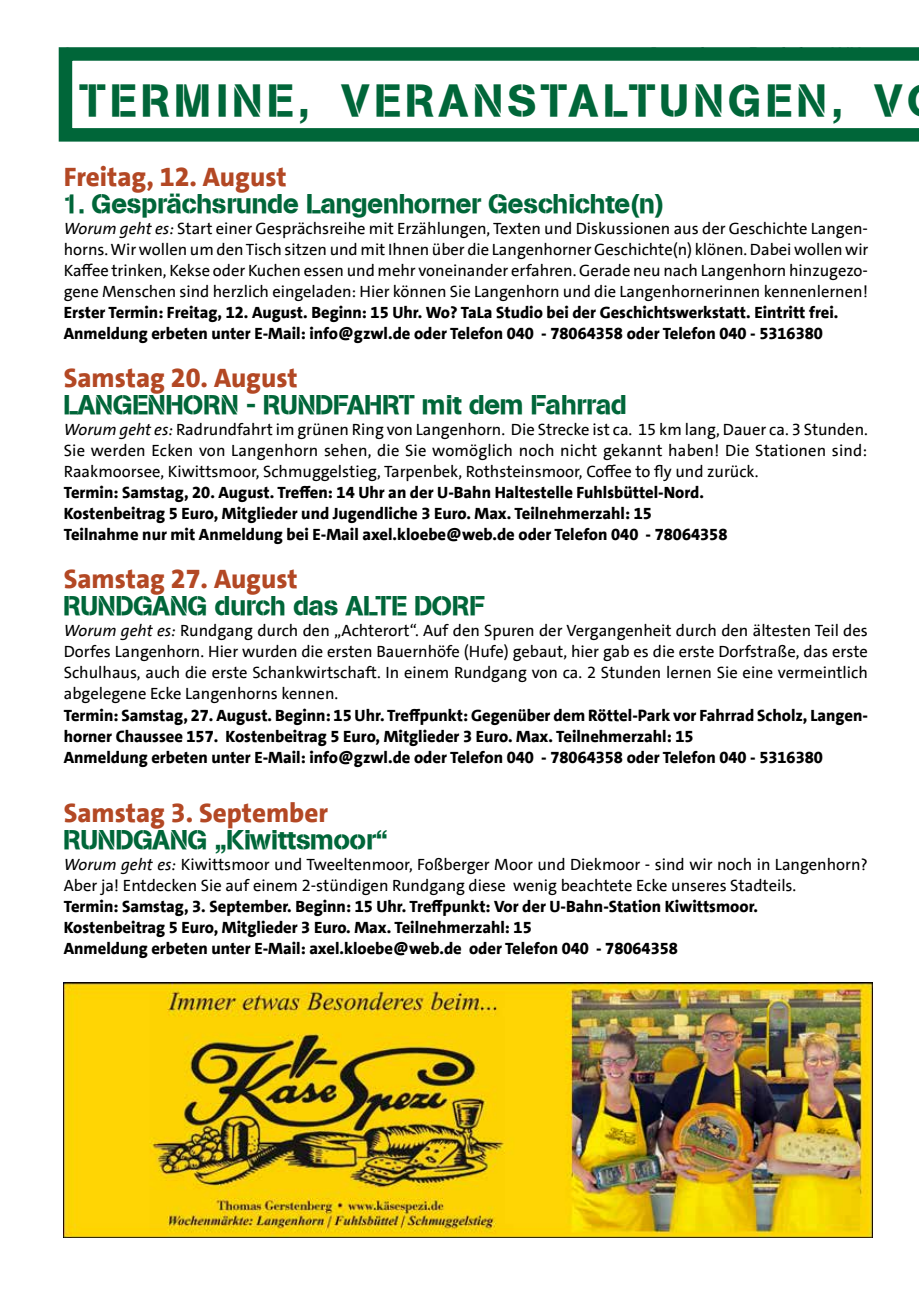
<style>
.page{position:relative;width:919px;height:1289px;background:#fff}
.page>*{position:absolute;margin:0;border:0;box-sizing:border-box;transform-origin:0 0}
.t1{font:45px "Absolut DB Normal";letter-spacing:.11em;color:#006639}
.t2{font:27px "Absolut DB Normal";color:#006639}
.t3{font:800 27px "SPD The Sans";color:#b34824}
.t4{font:16.5px/21px "SPD The Sans";color:#000;text-align:justify}
.t5{font:800 16.5px/21px "SPD The Sans";color:#000}
.s1{font-style:italic}
</style>
<div class="page">
<img style="left:64px;top:982px;width:808px;height:255px">
<svg style="left:59px;top:47px;width:859px;height:95px"></svg>
<h1 class="t1" style="left:81px;top:73px;width:824px">TERMINE, VERANSTALTUNGEN, V</h1>
<h2 class="t3" style="left:64px;top:159px;width:224px">Freitag, 12. August</h2>
<h2 class="t2" style="left:64px;top:187px;width:602px">1. Gesprächsrunde Langenhorner Geschichte(n)</h2>
<p class="t4" style="left:64px;top:217px;width:806px"><span class="s1">Worum geht es:</span> Start einer Gesprächsreihe mit Erzählungen, Texten und Diskussionen aus der Geschichte Langen&shy;horns. Wir wollen um den Tisch sitzen und mit Ihnen über die Langenhorner Geschichte(n) klönen. Dabei wollen wir Kaffee trinken, Kekse oder Kuchen essen und mehr voneinander erfahren. Gerade neu nach Langenhorn hinzugezo&shy;gene Menschen sind herzlich eingeladen: Hier können Sie Langenhorn und die Langenhornerinnen kennenlernen!</p>
<p class="t5" style="left:64px;top:301px;width:776px">Erster Termin: Freitag, 12. August. Beginn: 15 Uhr. Wo? TaLa Studio bei der Geschichtswerkstatt. Eintritt frei.<br>Anmeldung erbeten unter E-Mail: info@gzwl.de oder Telefon 040 - 78064358 oder Telefon 040 - 5316380</p>
<h2 class="t3" style="left:64px;top:360px;width:235px">Samstag 20. August</h2>
<h2 class="t2" style="left:64px;top:388px;width:564px">LANGENHORN - RUNDFAHRT mit dem Fahrrad</h2>
<p class="t4" style="left:64px;top:419px;width:805px"><span class="s1">Worum geht es:</span> Radrundfahrt im grünen Ring von Langenhorn. Die Strecke ist ca. 15 km lang, Dauer ca. 3 Stunden.<br>Sie werden Ecken von Langenhorn sehen, die Sie womöglich noch nicht gekannt haben! Die Stationen sind:<br>Raakmoorsee, Kiwittsmoor, Schmuggelstieg, Tarpenbek, Rothsteinsmoor, Coffee to fly und zurück.</p>
<p class="t5" style="left:64px;top:482px;width:665px">Termin: Samstag, 20. August. Treffen: 14 Uhr an der U-Bahn Haltestelle Fuhlsbüttel-Nord.<br>Kostenbeitrag 5 Euro, Mitglieder und Jugendliche 3 Euro. Max. Teilnehmerzahl: 15<br>Teilnahme nur mit Anmeldung bei E-Mail axel.kloebe@web.de oder Telefon 040 - 78064358</p>
<h2 class="t3" style="left:64px;top:562px;width:235px">Samstag 27. August</h2>
<h2 class="t2" style="left:64px;top:590px;width:422px">RUNDGANG durch das ALTE DORF</h2>
<p class="t4" style="left:64px;top:620px;width:805px"><span class="s1">Worum geht es:</span> Rundgang durch den „Achterort“. Auf den Spuren der Vergangenheit durch den ältesten Teil des Dorfes Langenhorn. Hier wurden die ersten Bauernhöfe (Hufe) gebaut, hier gab es die erste Dorfstraße, das erste Schulhaus, auch die erste Schankwirtschaft. In einem Rundgang von ca. 2 Stunden lernen Sie eine vermeintlich abgelegene Ecke Langenhorns kennen.</p>
<p class="t5" style="left:64px;top:704px;width:805px">Termin: Samstag, 27. August. Beginn: 15 Uhr. Treffpunkt: Gegenüber dem Röttel-Park vor Fahrrad Scholz, Langen&shy;horner Chaussee 157. Kostenbeitrag 5 Euro, Mitglieder 3 Euro. Max. Teilnehmerzahl: 15<br>Anmeldung erbeten unter E-Mail: info@gzwl.de oder Telefon 040 - 78064358 oder Telefon 040 - 5316380</p>
<h2 class="t3" style="left:64px;top:795px;width:266px">Samstag 3. September</h2>
<h2 class="t2" style="left:64px;top:823px;width:325px">RUNDGANG „Kiwittsmoor“</h2>
<p class="t4" style="left:64px;top:854px;width:805px"><span class="s1">Worum geht es:</span> Kiwittsmoor und Tweeltenmoor, Foßberger Moor und Diekmoor - sind wir noch in Langenhorn?<br>Aber ja! Entdecken Sie auf einem 2-stündigen Rundgang diese wenig beachtete Ecke unseres Stadteils.</p>
<p class="t5" style="left:64px;top:896px;width:696px">Termin: Samstag, 3. September. Beginn: 15 Uhr. Treffpunkt: Vor der U-Bahn-Station Kiwittsmoor.<br>Kostenbeitrag 5 Euro, Mitglieder 3 Euro. Max. Teilnehmerzahl: 15<br>Anmeldung erbeten unter E-Mail: axel.kloebe@web.de oder Telefon 040 - 78064358</p>
</div>
